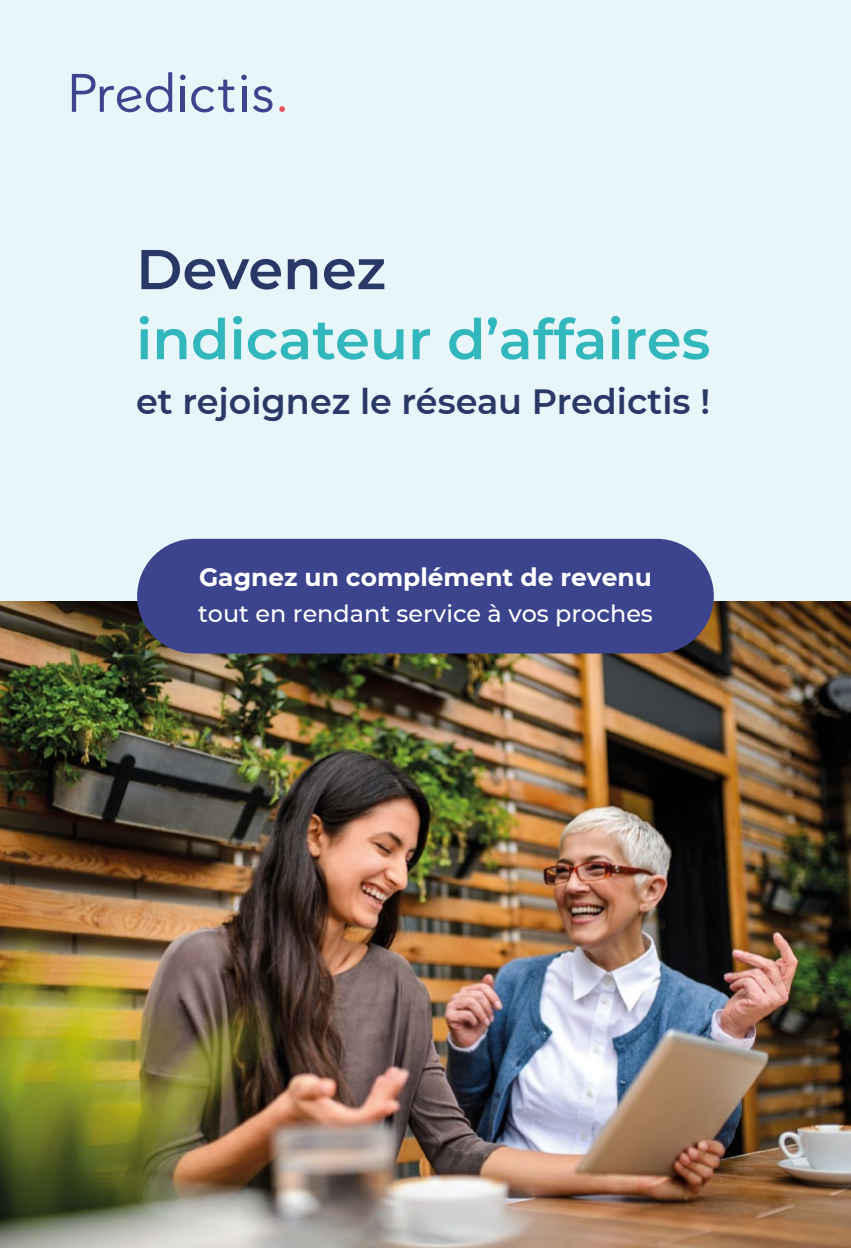
<style>
.page{position:relative;width:851px;height:1248px;background:#fff}
.page>*{position:absolute;margin:0;border:0;box-sizing:border-box;transform-origin:0 0}
.t1{font:600 56px "Montserrat";color:#31b7bc}
.t2{font:600 56px "Montserrat";letter-spacing:-.005em;color:#2a3868}
.t3{font:600 35px "Montserrat";color:#2a3868}
.t4{font:700 24.8px "Montserrat";color:#fff}
.t5{font:500 23.8px "Montserrat";color:#fff}
</style>
<div class="page">
<div style="left:0;top:0;width:850px;height:1242px;background:#e8f5f9"></div>
<img style="left:0;top:601px;width:850px;height:646px">
<svg style="left:279px;top:106px;width:6px;height:6px"></svg>
<svg style="left:180px;top:74px;width:5px;height:6px"></svg>
<hr style="left:181px;top:87px;width:4px;height:25px;background:#3c448d">
<svg style="left:191px;top:80px;width:43px;height:32px"></svg>
<hr style="left:242px;top:87px;width:4px;height:25px;background:#3c448d">
<svg style="left:241px;top:74px;width:6px;height:6px"></svg>
<svg style="left:253px;top:86px;width:19px;height:26px"></svg>
<svg style="left:72px;top:72px;width:100px;height:40px"></svg>
<div style="left:137px;top:538px;width:576px;height:115px;background:#3c448d;border-radius:57px"></div>
<h1 class="t2" style="left:136px;top:229px;width:251px">Devenez</h1>
<h1 class="t1" style="left:136px;top:299px;width:575px">indicateur d’affaires</h1>
<h2 class="t3" style="left:136px;top:376px;width:575px">et rejoignez le réseau Predictis !</h2>
<p class="t4" style="left:199px;top:559px;width:454px">Gagnez un complément de revenu</p>
<p class="t5" style="left:198px;top:596px;width:456px">tout en rendant service à vos proches</p>
</div>
